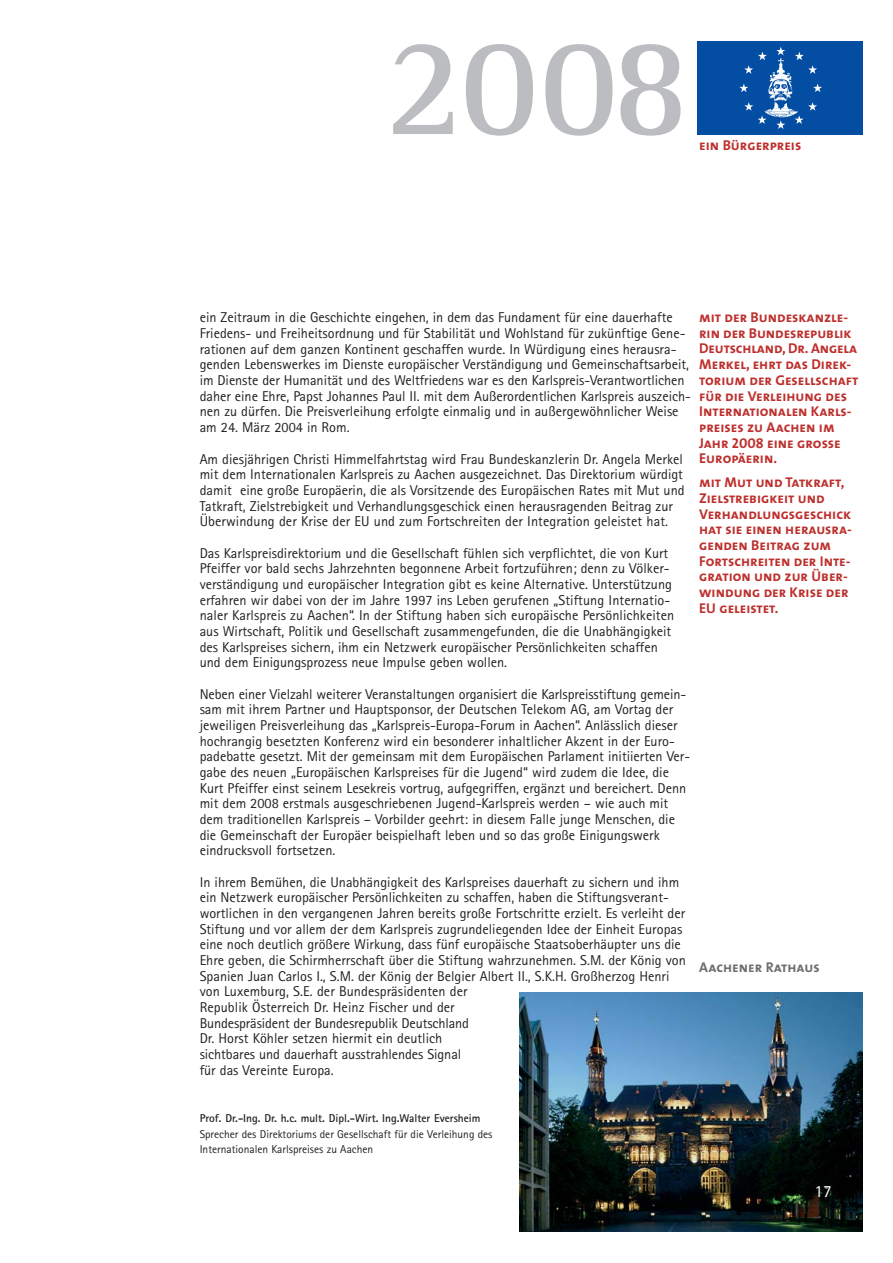
<style>
.page{position:relative;width:893px;height:1263px;background:#fff}
.page>*{position:absolute;margin:0;border:0;box-sizing:border-box;transform-origin:0 0}
.t1{font:700 142.95px "Rotis Semi Serif";color:#bbbdc0}
.t2{font:17.1px "Rotis Sans Serif";color:#fff}
.t3{font:14.25px/15.6px "Rotis Sans Serif";color:#231f20}
.t4{font:14.25px/15.6px "The Mix Bold Caps";color:#bd302d}
.t5{font:14.25px "The Mix Bold Caps";color:#6d6e70}
.t6{font:11.4px/15.8px "Rotis Sans Serif";color:#231f20}
.t7{font:700 11.4px "Rotis Sans Serif";color:#231f20}
</style>
<div class="page">
<div style="left:697px;top:41px;width:165px;height:93px;background:#034ea2"></div>
<svg style="left:739px;top:47px;width:83px;height:82px"></svg>
<img style="left:519px;top:993px;width:343px;height:239px">
<h1 class="t1" style="left:384px;top:34px;width:308px">2008</h1>
<p class="t4" style="left:699px;top:137px;width:104px">ein Bürgerpreis</p>
<p class="t3" style="left:200px;top:311px;width:493px">ein Zeitraum in die Geschichte eingehen, in dem das Fundament für eine dauerhafte Friedens- und Freiheitsordnung und für Stabilität und Wohlstand für zukünftige Gene&shy;rationen auf dem ganzen Kontinent geschaffen wurde. In Würdigung eines herausra&shy;genden Lebenswerkes im Dienste europäischer Verständigung und Gemeinschaftsarbeit, im Dienste der Humanität und des Weltfriedens war es den Karlspreis-Verantwortlichen daher eine Ehre, Papst Johannes Paul II. mit dem Außerordentlichen Karlspreis auszeich&shy;nen zu dürfen. Die Preisverleihung erfolgte einmalig und in außergewöhnlicher Weise am 24. März 2004 in Rom.</p>
<p class="t3" style="left:200px;top:452px;width:486px">Am diesjährigen Christi Himmelfahrtstag wird Frau Bundeskanzlerin Dr. Angela Merkel mit dem Internationalen Karlspreis zu Aachen ausgezeichnet. Das Direktorium würdigt damit eine große Europäerin, die als Vorsitzende des Europäischen Rates mit Mut und Tatkraft, Zielstrebigkeit und Verhandlungsgeschick einen herausragenden Beitrag zur Überwindung der Krise der EU und zum Fortschreiten der Integration geleistet hat.</p>
<p class="t3" style="left:200px;top:546px;width:476px">Das Karlspreisdirektorium und die Gesellschaft fühlen sich verpflichtet, die von Kurt Pfeiffer vor bald sechs Jahrzehnten begonnene Arbeit fortzuführen; denn zu Völker&shy;verständigung und europäischer Integration gibt es keine Alternative. Unterstützung erfahren wir dabei von der im Jahre 1997 ins Leben gerufenen „Stiftung Internatio&shy;naler Karlspreis zu Aachen“. In der Stiftung haben sich europäische Persönlichkeiten aus Wirtschaft, Politik und Gesellschaft zusammengefunden, die die Unabhängigkeit des Karlspreises sichern, ihm ein Netzwerk europäischer Persönlichkeiten schaffen und dem Einigungsprozess neue Impulse geben wollen.</p>
<p class="t3" style="left:200px;top:687px;width:492px">Neben einer Vielzahl weiterer Veranstaltungen organisiert die Karlspreisstiftung gemein&shy;sam mit ihrem Partner und Hauptsponsor, der Deutschen Telekom AG, am Vortag der jeweiligen Preisverleihung das „Karlspreis-Europa-Forum in Aachen“. Anlässlich dieser hochrangig besetzten Konferenz wird ein besonderer inhaltlicher Akzent in der Euro&shy;padebatte gesetzt. Mit der gemeinsam mit dem Europäischen Parlament initiierten Ver&shy;gabe des neuen „Europäischen Karlspreises für die Jugend“ wird zudem die Idee, die Kurt Pfeiffer einst seinem Lesekreis vortrug, aufgegriffen, ergänzt und bereichert. Denn mit dem 2008 erstmals ausgeschriebenen Jugend-Karlspreis werden – wie auch mit dem traditionellen Karlspreis – Vorbilder geehrt: in diesem Falle junge Menschen, die die Gemeinschaft der Europäer beispielhaft leben und so das große Einigungswerk eindrucksvoll fortsetzen.</p>
<p class="t3" style="left:200px;top:876px;width:487px">In ihrem Bemühen, die Unabhängigkeit des Karlspreises dauerhaft zu sichern und ihm ein Netzwerk europäischer Persönlichkeiten zu schaffen, haben die Stiftungsverant&shy;wortlichen in den vergangenen Jahren bereits große Fortschritte erzielt. Es verleiht der Stiftung und vor allem der dem Karlspreis zugrundeliegenden Idee der Einheit Europas eine noch deutlich größere Wirkung, dass fünf europäische Staatsoberhäupter uns die Ehre geben, die Schirmherrschaft über die Stiftung wahrzunehmen. S.M. der König von Spanien Juan Carlos I., S.M. der König der Belgier Albert II., S.K.H. Großherzog Henri von Luxemburg, S.E. der Bundespräsidenten der<br>Republik Österreich Dr. Heinz Fischer und der<br>Bundespräsident der Bundesrepublik Deutschland<br>Dr. Horst Köhler setzen hiermit ein deutlich<br>sichtbares und dauerhaft ausstrahlendes Signal<br>für das Vereinte Europa.</p>
<p class="t7" style="left:200px;top:1114px;width:282px">Prof. Dr.-Ing. Dr. h.c. mult. Dipl.-Wirt. Ing.Walter Eversheim</p>
<p class="t6" style="left:200px;top:1127px;width:294px">Sprecher des Direktoriums der Gesellschaft für die Verleihung des<br>Internationalen Karlspreises zu Aachen</p>
<p class="t4" style="left:699px;top:309px;width:161px">mit der Bundeskanzle&shy;rin der Bundesrepublik<br>Deutschland, Dr. Angela<br>Merkel, ehrt das Direk&shy;torium der Gesellschaft für die Verleihung des<br>Internationalen Karls&shy;preises zu Aachen im<br>Jahr 2008 eine grosse<br>Europäerin.</p>
<p class="t4" style="left:699px;top:475px;width:154px">mit Mut und Tatkraft,<br>Zielstrebigkeit und<br>Verhandlungsgeschick hat sie einen herausra&shy;genden Beitrag zum<br>Fortschreiten der Inte&shy;gration und zur Über&shy;windung der Krise der<br>EU geleistet.</p>
<p class="t5" style="left:699px;top:959px;width:122px">Aachener Rathaus</p>
<p class="t2" style="left:814px;top:1185px;width:19px">17</p>
</div>
